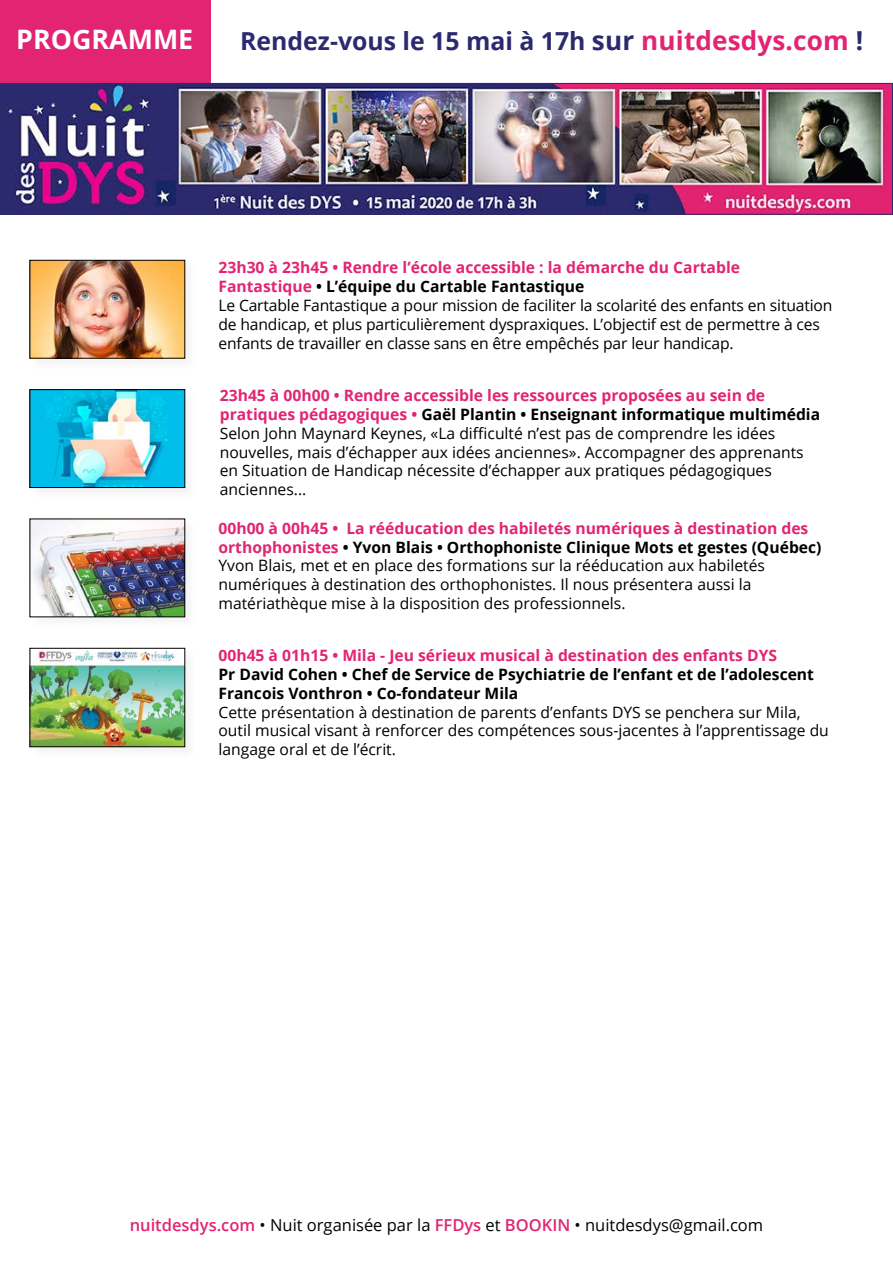
<style>
.page{position:relative;width:893px;height:1263px;background:#fff}
.page>*{position:absolute;margin:0;border:0;box-sizing:border-box;transform-origin:0 0}
.t1{font:700 26.85px "Open Sans";color:#fff}
.t2{font:700 24.75px "Open Sans";color:#2c2a6e}
.t3{font:16.5px "Open Sans";color:#000}
.t4{font:15.6px/18.8px "Open Sans";color:#000}
.t5{font:700 15.6px/18.8px "Open Sans";color:#000}
.t6{font:700 15.6px "Open Sans";color:#e22472}
.s1{font-size:26.1px}
.s2{font-size:26.1px;color:#e22472}
.s3{font-weight:700;color:#e22472}
.s4{font-weight:700}
.s5{font-weight:600;color:#e22472}
</style>
<div class="page">
<div style="left:0;top:0;width:210px;height:106px;background:#e22472"></div>
<img style="left:2px;top:85px;width:889px;height:128px">
<div style="left:0;top:83px;width:893px;height:132px;border:1px solid #2c2a6e"></div>
<div style="left:28px;top:258px;width:171px;height:115px;background:#000;opacity:.05"></div>
<img style="left:32px;top:262px;width:151px;height:94px">
<div style="left:30px;top:260px;width:155px;height:98px;border:1px solid #000"></div>
<div style="left:28px;top:388px;width:171px;height:114px;background:#000;opacity:.05"></div>
<img style="left:32px;top:391px;width:151px;height:95px">
<div style="left:30px;top:389px;width:155px;height:99px;border:1px solid #000"></div>
<div style="left:28px;top:517px;width:171px;height:114px;background:#000;opacity:.05"></div>
<img style="left:32px;top:521px;width:151px;height:94px">
<div style="left:28px;top:646px;width:171px;height:115px;background:#000;opacity:.05"></div>
<img style="left:32px;top:650px;width:151px;height:95px">
<div style="left:30px;top:648px;width:155px;height:99px;border:1px solid #000"></div>
<h1 class="t1" style="left:16px;top:20px;width:178px">PROGRAMME</h1>
<h2 class="t2" style="left:240px;top:23px;width:624px">Rendez-vous le 15 mai à 17h <span class="s1">sur</span> <span class="s2">nuitdesdys.com</span> <span class="s1">!</span></h2>
<p class="t4" style="left:218px;top:258px;width:616px"><span class="s3">23h30 à 23h45 • Rendre l’école accessible : la démarche du Cartable Fantastique</span> <span class="s4">• L’équipe du Cartable Fantastique<br></span>Le Cartable Fantastique a pour mission de faciliter la scolarité des enfants en situation de handicap, et plus particulièrement dyspraxiques. L’objectif est de permettre à ces enfants de travailler en classe sans en être empêchés par leur handicap.</p>
<p class="t4" style="left:220px;top:386px;width:602px"><span class="s3">23h45 à 00h00 • Rendre accessible les ressources proposées au sein de pratiques pédagogiques •</span> <span class="s4">Gaël Plantin • Enseignant informatique multimédia </span>Selon John Maynard Keynes, «La difficulté n’est pas de comprendre les idées nouvelles, mais d’échapper aux idées anciennes». Accompagner des apprenants en Situation de Handicap nécessite d’échapper aux pratiques pédagogiques anciennes...</p>
<p class="t4" style="left:218px;top:518px;width:605px"><span class="s3">00h00 à 00h45 • La rééducation des habiletés numériques à destination des orthophonistes</span> <span class="s4">• Yvon Blais • Orthophoniste Clinique Mots et gestes (Québec)<br></span>Yvon Blais, met et en place des formations sur la rééducation aux habiletés numériques à destination des orthophonistes. Il nous présentera aussi la matériathèque mise à la disposition des professionnels.</p>
<p class="t6" style="left:218px;top:644px;width:560px">00h45 à 01h15 • Mila - Jeu sérieux musical à destination des enfants DYS</p>
<p class="t5" style="left:218px;top:664px;width:597px">Pr David Cohen • Chef de Service de Psychiatrie de l’enfant et de l’adolescent<br>Francois Vonthron • Co-fondateur Mila</p>
<p class="t4" style="left:218px;top:702px;width:612px">Cette présentation à destination de parents d’enfants DYS se penchera sur Mila, outil musical visant à renforcer des compétences sous-jacentes à l’apprentissage du langage oral et de l’écrit.</p>
<p class="t3" style="left:130px;top:1214px;width:635px"><span class="s5">nuitdesdys.com</span> • Nuit organisée par la <span class="s5">FFDys</span> et <span class="s5">BOOKIN</span> • nuitdesdys@gmail.com</p>
</div>
